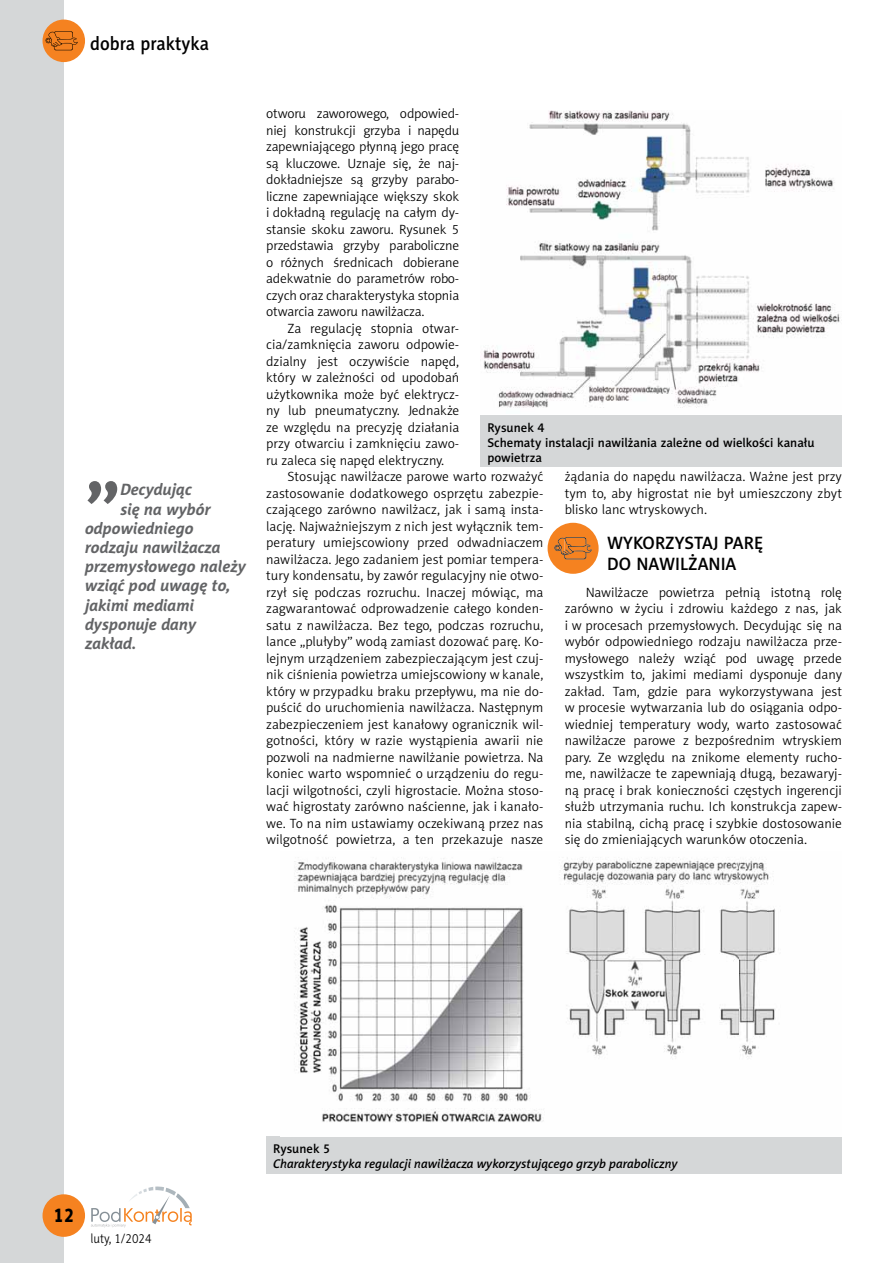
<style>
.page{position:relative;width:893px;height:1263px;background:#fff}
.page>*{position:absolute;margin:0;border:0;box-sizing:border-box;transform-origin:0 0}
.t1{font:700 73.05px "Naomi Sans EFN";color:#636466}
.t2{font:19.8px "Naomi Sans EFN Heavy";color:#000;scale:.91 1}
.t3{font:19.2px "Naomi Sans EFN Medium";color:#000;scale:.93 1}
.t4{font:18px/21.6px "Naomi Sans EFN Medium";color:#000}
.t5{font:italic 700 16.5px "Naomi Sans EFN";color:#636466}
.t6{font:13.5px/16.5px "Naomi Sans EFN Light";color:#000;text-align:justify}
.t7{font:13.2px "Naomi Sans EFN Light";color:#000;scale:.91 1}
.t8{font:12.75px/15px "Naomi Sans EFN Medium";color:#000}
.t9{font:italic 12.75px "Naomi Sans EFN Medium";color:#000}
</style>
<div class="page">
<div style="left:0;top:0;width:64px;height:1263px;background:#d5d7d8"></div>
<div style="left:43px;top:1194px;width:42px;height:43px;background:#f58220;border-radius:50%"></div>
<div style="left:43px;top:20px;width:42px;height:42px;background:#f58220;border-radius:50%"></div>
<svg style="left:46px;top:31px;width:32px;height:19px"></svg>
<svg style="left:91px;top:1186px;width:101px;height:41px"></svg>
<svg style="left:548px;top:523px;width:51px;height:51px"></svg>
<div style="left:480px;top:416px;width:362px;height:51px;background:#d5d7d8"></div>
<img style="left:483px;top:110px;width:357px;height:298px">
<div style="left:266px;top:1136px;width:576px;height:38px;background:#d5d7d8"></div>
<img style="left:294px;top:857px;width:481px;height:265px">
<h3 class="t3" style="left:90px;top:36px;width:129px">dobra praktyka</h3>
<h1 class="t1" style="left:85px;top:439px;width:37px">„</h1>
<p class="t5" style="left:121px;top:483px;width:73px">Decydując</p>
<p class="t5" style="left:121px;top:502px;width:92px">się na wybór</p>
<p class="t5" style="left:85px;top:522px;width:110px">odpowiedniego</p>
<p class="t5" style="left:85px;top:541px;width:137px">rodzaju nawilżacza</p>
<p class="t5" style="left:85px;top:560px;width:163px">przemysłowego należy</p>
<p class="t5" style="left:85px;top:579px;width:147px">wziąć pod uwagę to,</p>
<p class="t5" style="left:85px;top:598px;width:110px">jakimi mediami</p>
<p class="t5" style="left:85px;top:618px;width:113px">dysponuje dany</p>
<p class="t5" style="left:85px;top:637px;width:53px">zakład.</p>
<p class="t6" style="left:266px;top:106px;width:195px">otworu zaworowego, odpowied&shy;niej konstrukcji grzyba i napędu zapewniającego płynną jego pracę są kluczowe. Uznaje się, że naj&shy;dokładniejsze są grzyby parabo&shy;liczne zapewniające większy skok i dokładną regulację na całym dy&shy;stansie skoku zaworu. Rysunek 5 przedstawia grzyby paraboliczne o różnych średnicach dobierane adekwatnie do parametrów robo&shy;czych oraz charakterystyka stopnia otwarcia zaworu nawilżacza.</p>
<p class="t6" style="left:266px;top:321px;width:195px;text-indent:21px">Za regulację stopnia otwar&shy;cia/zamknięcia zaworu odpowie&shy;dzialny jest oczywiście napęd, który w zależności od upodobań użytkownika może być elektrycz&shy;ny lub pneumatyczny. Jednakże ze względu na precyzję działania przy otwarciu i zamknięciu zawo&shy;ru zaleca się napęd elektryczny.</p>
<p class="t6" style="left:266px;top:469px;width:279px;text-indent:21px">Stosując nawilżacze parowe warto rozważyć zastosowanie dodatkowego osprzętu zabezpie&shy;czającego zarówno nawilżacz, jak i samą insta&shy;lację. Najważniejszym z nich jest wyłącznik tem&shy;peratury umiejscowiony przed odwadniaczem nawilżacza. Jego zadaniem jest pomiar tempera&shy;tury kondensatu, by zawór regulacyjny nie otwo&shy;rzył się podczas rozruchu. Inaczej mówiąc, ma zagwarantować odprowadzenie całego konden&shy;satu z nawilżacza. Bez tego, podczas rozruchu, lance „plułyby” wodą zamiast dozować parę. Ko&shy;lejnym urządzeniem zabezpieczającym jest czuj&shy;nik ciśnienia powietrza umiejscowiony w kanale, który w przypadku braku przepływu, ma nie do&shy;puścić do uruchomienia nawilżacza. Następnym zabezpieczeniem jest kanałowy ogranicznik wil&shy;gotności, który w razie wystąpienia awarii nie pozwoli na nadmierne nawilżanie powietrza. Na koniec warto wspomnieć o urządzeniu do regu&shy;lacji wilgotności, czyli higrostacie. Można stoso&shy;wać higrostaty zarówno naścienne, jak i kanało&shy;we. To na nim ustawiamy oczekiwaną przez nas wilgotność powietrza, a ten przekazuje nasze</p>
<p class="t6" style="left:565px;top:469px;width:279px">żądania do napędu nawilżacza. Ważne jest przy tym to, aby higrostat nie był umieszczony zbyt blisko lanc wtryskowych.</p>
<p class="t8" style="left:487px;top:421px;width:329px">Rysunek 4<br>Schematy instalacji nawilżania zależne od wielkości kanału powietrza</p>
<h3 class="t4" style="left:607px;top:533px;width:157px">WYKORZYSTAJ PARĘ<br>DO NAWILŻANIA</h3>
<p class="t6" style="left:565px;top:585px;width:279px;text-indent:21px">Nawilżacze powietrza pełnią istotną rolę zarówno w życiu i zdrowiu każdego z nas, jak i w procesach przemysłowych. Decydując się na wybór odpowiedniego rodzaju nawilżacza prze&shy;mysłowego należy wziąć pod uwagę przede wszystkim to, jakimi mediami dysponuje dany zakład. Tam, gdzie para wykorzystywana jest w procesie wytwarzania lub do osiągania odpo&shy;wiedniej temperatury wody, warto zastosować nawilżacze parowe z bezpośrednim wtryskiem pary. Ze względu na znikome elementy rucho&shy;me, nawilżacze te zapewniają długą, bezawaryj&shy;ną pracę i brak konieczności częstych ingerencji służb utrzymania ruchu. Ich konstrukcja zapew&shy;nia stabilną, cichą pracę i szybkie dostosowanie się do zmieniających warunków otoczenia.</p>
<h2 class="t2" style="left:53px;top:1207px;width:24px">12</h2>
<p class="t7" style="left:91px;top:1234px;width:69px">luty, 1/2024</p>
<p class="t8" style="left:273px;top:1142px;width:59px">Rysunek 5</p>
<p class="t9" style="left:273px;top:1158px;width:406px">Charakterystyka regulacji nawilżacza wykorzystującego grzyb paraboliczny</p>
</div>
